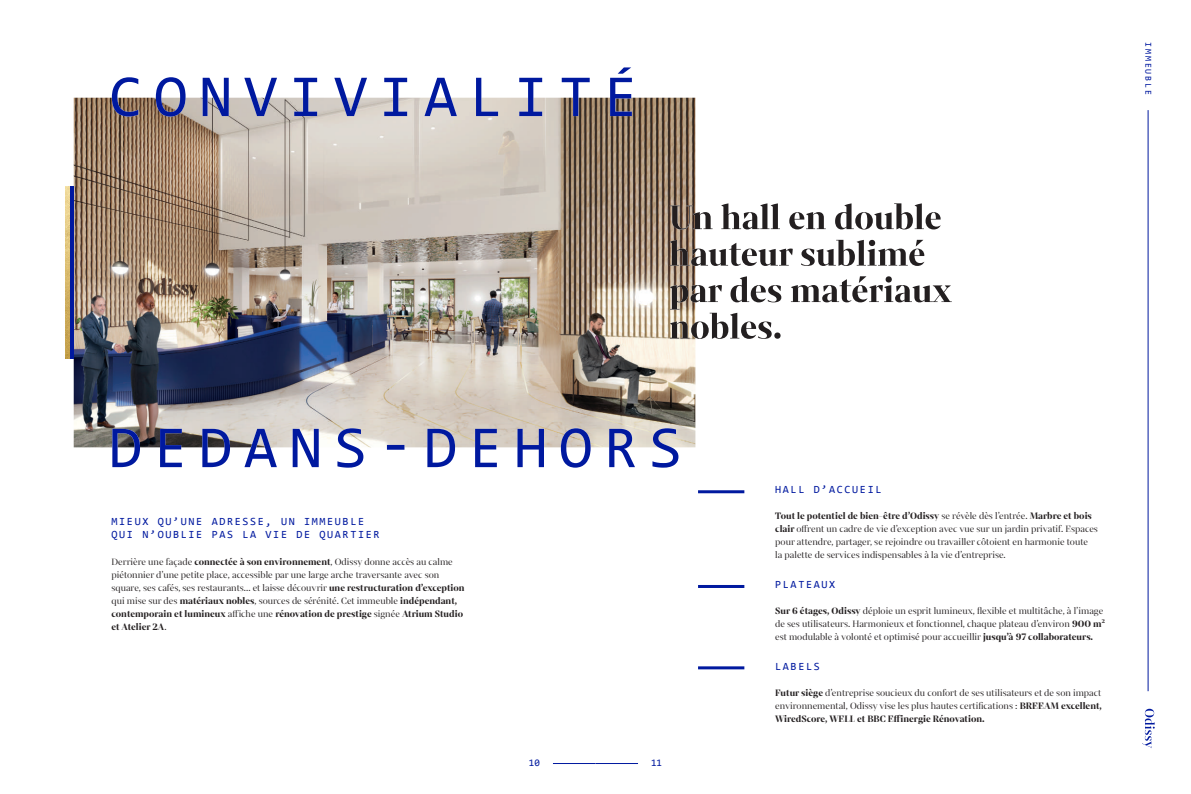
<style>
.page{position:relative;width:1191px;height:794px;background:#fff}
.page>*{position:absolute;margin:0;border:0;box-sizing:border-box;transform-origin:0 0}
.t1{font:11px/13.2px "Consolas";letter-spacing:.15em;color:#00199f}
.t2{font:10px/13px "Mixta Sharp Alt";color:#231f20}
.t3{font:10px "Consolas";color:#00199f}
.t4{font:9px "Consolas";letter-spacing:.2em;color:#00199f}
.s1{font-weight:700}
</style>
<div class="page">
<img style="left:74px;top:98px;width:602px;height:349px">
<img style="left:66px;top:186px;width:4px;height:173px">
<hr style="left:70px;top:186px;width:4px;height:173px;background:#00199f">
<svg style="left:112px;top:67px;width:520px;height:50px"></svg>
<svg style="left:112px;top:428px;width:566px;height:39px"></svg>
<svg style="left:670px;top:276px;width:281px;height:63px"></svg>
<svg style="left:670px;top:240px;width:254px;height:26px"></svg>
<svg style="left:670px;top:203px;width:270px;height:26px"></svg>
<hr style="left:553px;top:763px;width:42px;height:1px;background:#00199f">
<hr style="left:595px;top:763px;width:43px;height:1px;background:#00199f">
<hr style="left:1147px;top:110px;width:1px;height:581px;background:#00199f">
<svg style="left:1142px;top:709px;width:12px;height:39px"></svg>
<hr style="left:698px;top:490px;width:46px;height:3px;background:#00199f">
<hr style="left:698px;top:585px;width:46px;height:3px;background:#00199f">
<hr style="left:698px;top:666px;width:46px;height:3px;background:#00199f">
<p class="t4" style="left:1154px;top:42px;width:54px;rotate:90deg">IMMEUBLE</p>
<p class="t1" style="left:112px;top:515px;width:269px">MIEUX QU’UNE ADRESSE, UN IMMEUBLE<br>QUI N’OUBLIE PAS LA VIE DE QUARTIER</p>
<p class="t2" style="left:112px;top:555px;width:354px">Derrière une façade <span class="s1">connectée à son environnement</span>, Odissy donne accès au calme piétonnier d’une petite place, accessible par une large arche traversante avec son square, ses cafés, ses restaurants... et laisse découvrir <span class="s1">une restructuration d’exception </span>qui mise sur des <span class="s1">matériaux nobles</span>, sources de sérénité. Cet immeuble <span class="s1">indépendant, contemporain et lumineux</span> affiche une <span class="s1">rénovation de prestige</span> signée <span class="s1">Atrium Studio et Atelier 2A</span>.</p>
<p class="t3" style="left:529px;top:755px;width:12px">10</p>
<p class="t3" style="left:651px;top:755px;width:12px">11</p>
<p class="t1" style="left:775px;top:482px;width:108px">HALL D’ACCUEIL</p>
<p class="t2" style="left:775px;top:509px;width:324px"><span class="s1">Tout le potentiel de bien-être d’Odissy</span> se révèle dès l’entrée. <span class="s1">Marbre et bois clair</span> offrent un cadre de vie d’exception avec vue sur un jardin privatif. Espaces pour attendre, partager, se rejoindre ou travailler côtoient en harmonie toute<br>la palette de services indispensables à la vie d’entreprise.</p>
<p class="t1" style="left:775px;top:577px;width:61px">PLATEAUX</p>
<p class="t2" style="left:775px;top:604px;width:331px"><span class="s1">Sur 6 étages, Odissy</span> déploie un esprit lumineux, flexible et multitâche, à l’image de ses utilisateurs. Harmonieux et fonctionnel, chaque plateau d’environ <span class="s1">900 m</span><sup>2 </sup>est modulable à volonté et optimisé pour accueillir <span class="s1">jusqu’à 97 collaborateurs.</span></p>
<p class="t1" style="left:775px;top:659px;width:46px">LABELS</p>
<p class="t2" style="left:775px;top:686px;width:328px;text-align:justify"><span class="s1">Futur siège</span> d’entreprise soucieux du confort de ses utilisateurs et de son impact environnemental, Odissy vise les plus hautes certifications : <span class="s1">BREEAM excellent, WiredScore, WELL et BBC Effinergie Rénovation.</span></p>
</div>
